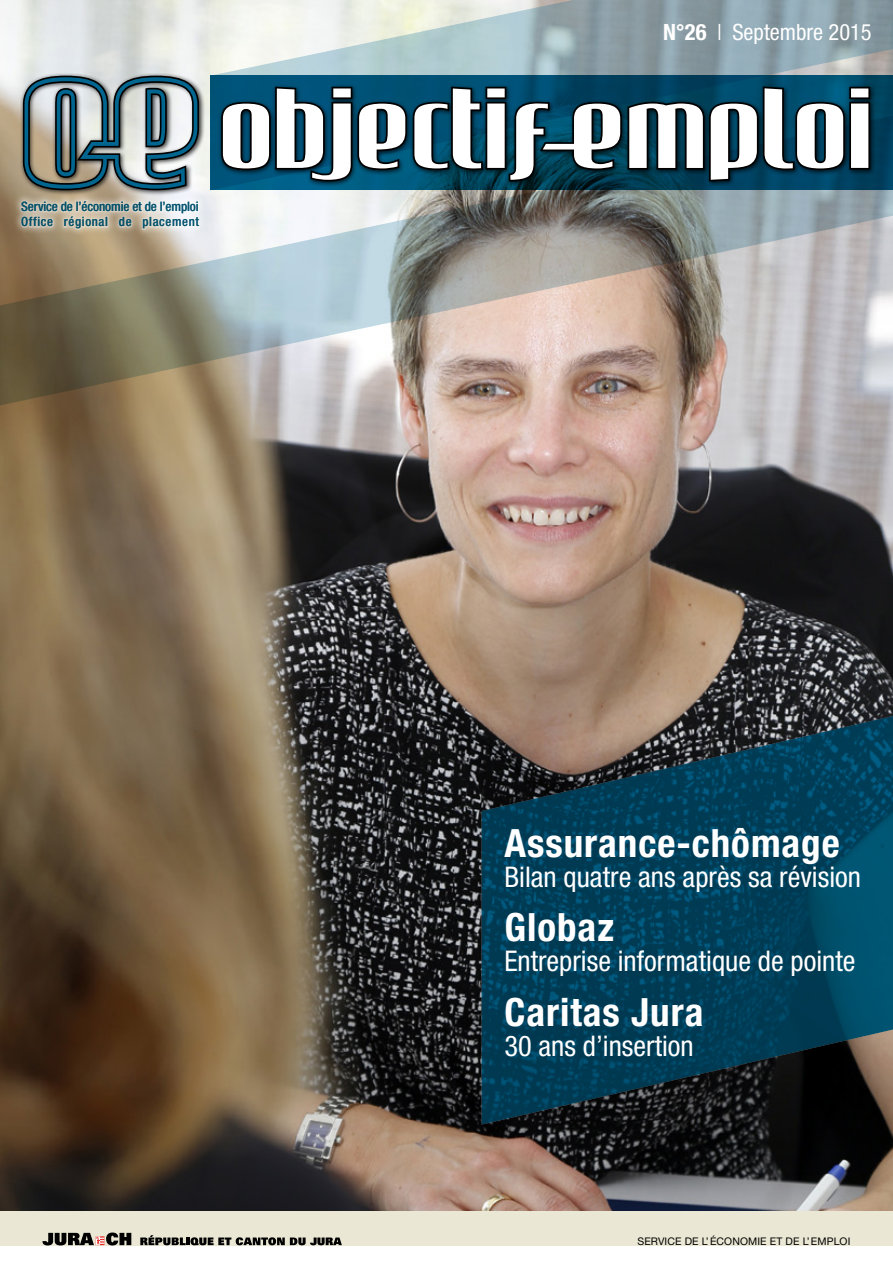
<style>
.page{position:relative;width:893px;height:1263px;background:#fff}
.page>*{position:absolute;margin:0;border:0;box-sizing:border-box;transform-origin:0 0}
.t1{font:700 condensed 39px "Helvetica Neue LT";letter-spacing:.025em;color:#fff}
.t2{font:condensed 28.5px "Helvetica Neue LT";color:#fff}
.t3{font:condensed 22.5px "Helvetica Neue LT";color:#fff}
.t4{font:500 condensed 13.05px "Helvetica Neue LT";letter-spacing:-.01em;color:#00516d}
.t5{font:500 condensed 12.75px "Helvetica Neue LT";letter-spacing:.05em;color:#00516d}
.t6{font:10.5px "Helvetica Neue CE";letter-spacing:.01em;color:#000}
.s1{font-weight:700}
.s2{font-weight:300}
</style>
<div class="page">
<img style="left:0;top:0;width:893px;height:1211px">
<img style="left:0;top:63px;width:893px;height:358px">
<svg style="left:210px;top:0;width:683px;height:76px;background:#aebfc2"></svg>
<svg style="left:210px;top:76px;width:683px;height:114px;background:#004869"></svg>
<div style="left:218px;top:83px;width:658px;height:105px;background:#000;opacity:.75"></div>
<svg style="left:221px;top:87px;width:186px;height:94px"></svg>
<svg style="left:413px;top:87px;width:209px;height:94px"></svg>
<svg style="left:628px;top:87px;width:242px;height:95px"></svg>
<div style="left:0;top:1211px;width:893px;height:34px;background:#eae8d4"></div>
<svg style="left:43px;top:1232px;width:88px;height:13px"></svg>
<svg style="left:140px;top:1235px;width:202px;height:10px"></svg>
<div style="left:20px;top:73px;width:185px;height:123px;background:#000;opacity:.75"></div>
<svg style="left:23px;top:76px;width:176px;height:114px;background:#7a8e92"></svg>
<div style="left:13px;top:193px;width:195px;height:44px;background:#fff;opacity:.9"></div>
<svg style="left:19px;top:199px;width:182px;height:39px;background:#d0c5b5"></svg>
<svg style="left:482px;top:705px;width:411px;height:419px;background:#103f52"></svg>
<p class="t4" style="left:21px;top:199px;width:179px">Service de l’économie et de l’emploi</p>
<p class="t5" style="left:21px;top:214px;width:179px">Office régional de placement</p>
<p class="t3" style="left:663px;top:19px;width:210px"><span class="s1">N°26</span> <span class="s2">I</span> Septembre 2015</p>
<h1 class="t1" style="left:504px;top:819px;width:337px">Assurance-chômage</h1>
<p class="t2" style="left:504px;top:860px;width:358px">Bilan quatre ans après sa révision</p>
<h1 class="t1" style="left:504px;top:904px;width:111px">Globaz</h1>
<p class="t2" style="left:504px;top:945px;width:353px">Entreprise informatique de pointe</p>
<h1 class="t1" style="left:504px;top:988px;width:201px">Caritas Jura</h1>
<p class="t2" style="left:504px;top:1029px;width:191px">30 ans d’insertion</p>
<p class="t6" style="left:637px;top:1235px;width:215px">SERVICE DE L’ ÉCONOMIE ET DE L’ EMPLOI</p>
</div>
